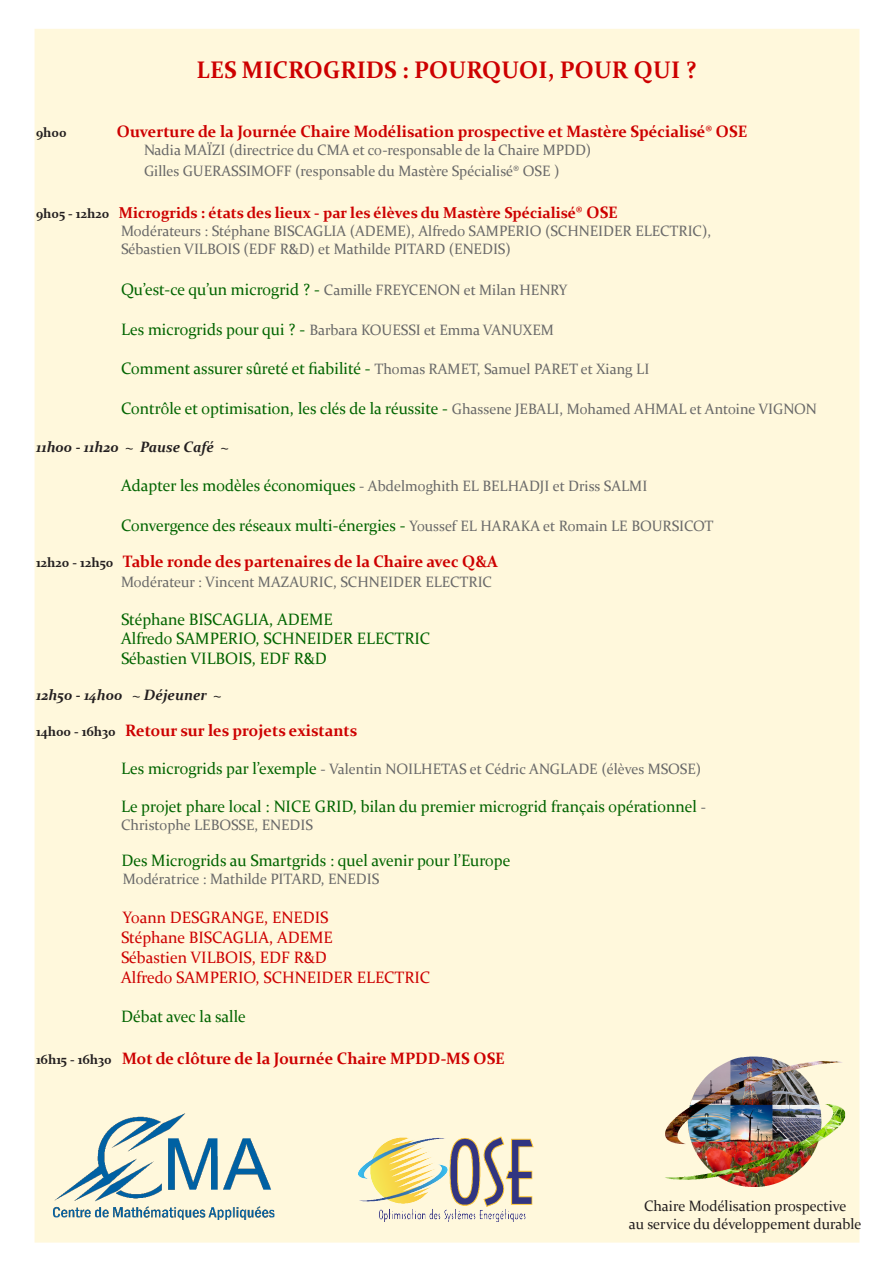
<style>
.page{position:relative;width:893px;height:1263px;background:#fff}
.page>*{position:absolute;margin:0;border:0;box-sizing:border-box;transform-origin:0 0}
.t1{font:700 24px "Constantia";color:#cd0000}
.t2{font:16.5px "Constantia";color:#006400}
.t3{font:700 16.5px "Constantia";color:#cd0000}
.t4{font:16.5px "Constantia";color:#cd0000}
.t5{font:700 15.75px "Constantia";color:#cd0000}
.t6{font:15px "Constantia";color:#696969}
.t7{font:15px "Constantia";color:#231f20}
.t8{font:italic 700 15px "Constantia";color:#231f20}
.t9{font:700 13.5px "Constantia";color:#231f20}
.s1{font-size:13.5px;color:#231f20}
.s2{font-size:16.5px}
.s3{font-size:16.5px;color:#006400}
.s4{font-size:15px;color:#696969}
</style>
<div class="page">
<div style="left:35px;top:29px;width:824px;height:1213px;background:#fff8dc"></div>
<img style="left:665px;top:1057px;width:180px;height:129px">
<img style="left:53px;top:1113px;width:222px;height:107px">
<img style="left:358px;top:1136px;width:175px;height:86px">
<p class="t1" style="left:197px;top:53px;width:501px">LES MICROGRIDS : POURQUOI, POUR QUI ?</p>
<p class="t9" style="left:36px;top:123px;width:32px">9h00</p>
<p class="t3" style="left:117px;top:120px;width:632px">Ouverture de la Journée Chaire Modélisation prospective et Mastère Spécialisé® OSE</p>
<p class="t6" style="left:144px;top:139px;width:449px">Nadia MAÏZI (directrice du CMA et co-responsable de la Chaire MPDD)</p>
<p class="t6" style="left:144px;top:161px;width:417px">Gilles GUERASSIMOFF (responsable du Mastère Spécialisé® OSE )</p>
<p class="t5" style="left:36px;top:202px;width:583px"><span class="s1">9h05 - 12h20</span> Microgrids : états des lieux - par les élèves du Mastère Spécialisé<span class="s2">® OSE</span></p>
<p class="t6" style="left:121px;top:220px;width:592px">Modérateurs : Stéphane BISCAGLIA (ADEME), Alfredo SAMPERIO (SCHNEIDER ELECTRIC),</p>
<p class="t6" style="left:121px;top:238px;width:391px">Sébastien VILBOIS (EDF R&amp;D) et Mathilde PITARD (ENEDIS)</p>
<p class="t6" style="left:121px;top:280px;width:448px"><span class="s3">Qu’est-ce qu’un microgrid ? -</span> Camille FREYCENON et Milan HENRY</p>
<p class="t6" style="left:121px;top:319px;width:434px"><span class="s3">Les microgrids pour qui ? -</span> Barbara KOUESSI et Emma VANUXEM</p>
<p class="t2" style="left:121px;top:358px;width:530px">Comment assurer sûreté et fiabilité - <span class="s4">Thomas RAMET, Samuel PARET et Xiang LI</span></p>
<p class="t2" style="left:121px;top:397px;width:697px">Contrôle et optimisation, les clés de la réussite - <span class="s4">Ghassene JEBALI, Mohamed AHMAL et Antoine VIGNON</span></p>
<p class="t8" style="left:36px;top:436px;width:194px">11h00 - 11h20 ~ Pause Café ~</p>
<p class="t6" style="left:121px;top:476px;width:528px"><span class="s3">Adapter les modèles économiques</span> - Abdelmoghith EL BELHADJI et Driss SALMI</p>
<p class="t2" style="left:121px;top:514px;width:594px">Convergence des réseaux multi-énergies - <span class="s4">Youssef EL HARAKA et Romain LE BOURSICOT</span></p>
<p class="t3" style="left:36px;top:550px;width:463px"><span class="s1">12h20 - 12h50</span> Table ronde des partenaires de la Chaire avec Q&amp;A</p>
<p class="t6" style="left:121px;top:571px;width:372px">Modérateur : Vincent MAZAURIC, SCHNEIDER ELECTRIC</p>
<p class="t2" style="left:121px;top:608px;width:213px">Stéphane BISCAGLIA, ADEME</p>
<p class="t2" style="left:121px;top:628px;width:311px">Alfredo SAMPERIO, SCHNEIDER ELECTRIC</p>
<p class="t2" style="left:121px;top:647px;width:207px">Sébastien VILBOIS, EDF R&amp;D</p>
<p class="t8" style="left:36px;top:685px;width:187px">12h50 - 14h00 ~ Déjeuner ~</p>
<p class="t3" style="left:36px;top:719px;width:323px"><span class="s1">14h00 - 16h30</span> Retour sur les projets existants</p>
<p class="t6" style="left:121px;top:759px;width:582px"><span class="s3">Les microgrids par l’exemple</span> - Valentin NOILHETAS et Cédric ANGLADE (élèves MSOSE)</p>
<p class="t2" style="left:121px;top:795px;width:587px">Le projet phare local : NICE GRID, bilan du premier microgrid français opérationnel <span class="s4">-</span></p>
<p class="t6" style="left:121px;top:814px;width:193px">Christophe LEBOSSE, ENEDIS</p>
<p class="t2" style="left:121px;top:849px;width:391px">Des Microgrids au Smartgrids : quel avenir pour l’Europe</p>
<p class="t6" style="left:123px;top:868px;width:258px">Modératrice : Mathilde PITARD, ENEDIS</p>
<p class="t4" style="left:123px;top:907px;width:207px">Yoann DESGRANGE, ENEDIS</p>
<p class="t4" style="left:121px;top:926px;width:213px">Stéphane BISCAGLIA, ADEME</p>
<p class="t4" style="left:121px;top:946px;width:207px">Sébastien VILBOIS, EDF R&amp;D</p>
<p class="t4" style="left:121px;top:966px;width:311px">Alfredo SAMPERIO, SCHNEIDER ELECTRIC</p>
<p class="t2" style="left:121px;top:1006px;width:126px">Débat avec la salle</p>
<p class="t3" style="left:36px;top:1047px;width:470px"><span class="s1">16h15 - 16h30</span> Mot de clôture de la Journée Chaire MPDD-MS OSE</p>
<p class="t7" style="left:644px;top:1195px;width:204px">Chaire Modélisation prospective</p>
<p class="t7" style="left:629px;top:1213px;width:234px">au service du développement durable</p>
</div>
